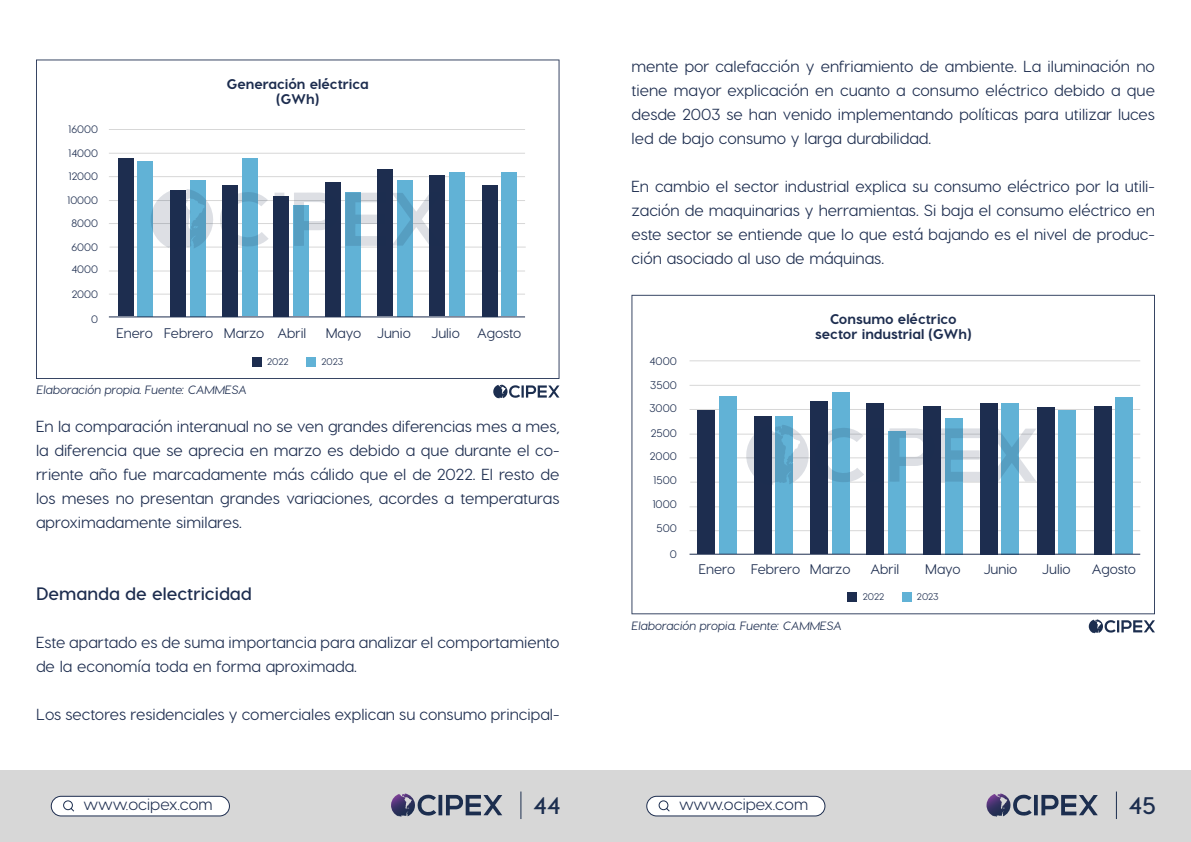
<style>
.page{position:relative;width:1191px;height:842px;background:#fff}
.page>*{position:absolute;margin:0;border:0;box-sizing:border-box;transform-origin:0 0}
.t1{font:700 24px "Visby CF";color:#1c2e4f}
.t2{font:700 18px "Visby CF";color:#1d2d4f}
.t3{font:500 16px/24px "Visby CF";color:#1d2d4f;text-align:justify}
.t4{font:16px "Visby CF";color:#1d2d4f}
.t5{font:800 14.1px/14.9px "Visby CF";color:#1d2d4f;text-align:center}
.t6{font:500 13.9px "Visby CF";color:#1d2d4f}
.t7{font:italic 500 12px "Visby CF";color:#1d2d4f}
.t8{font:500 11px/23.6px "Visby CF";color:#1d2d4f;text-align:justify}
.t9{font:500 10.8px/23.2px "Visby CF";color:#1d2d4f;text-align:justify}
.t10{font:500 9.7px "Visby CF";color:#1d2d4f}
</style>
<div class="page">
<div style="left:0;top:770px;width:595px;height:72px;background:#d7d7d7"></div>
<div style="left:595px;top:770px;width:596px;height:72px;background:#d7d7d7"></div>
<div style="left:51px;top:796px;width:178px;height:20px;background:#fff;border-radius:10px"></div>
<div style="left:51px;top:796px;width:179px;height:20px;border:1px solid #1d2d4f;border-radius:10px"></div>
<div style="left:647px;top:796px;width:178px;height:20px;background:#fff;border-radius:10px"></div>
<div style="left:646px;top:796px;width:179px;height:20px;border:1px solid #1d2d4f;border-radius:10px"></div>
<svg style="left:63px;top:800px;width:11px;height:12px"></svg>
<svg style="left:658px;top:800px;width:12px;height:12px"></svg>
<svg style="left:402px;top:794px;width:100px;height:22px"></svg>
<svg style="left:1013px;top:795px;width:84px;height:21px"></svg>
<svg style="left:997px;top:794px;width:10px;height:15px"></svg>
<svg style="left:520px;top:791px;width:1px;height:28px"></svg>
<svg style="left:1116px;top:791px;width:1px;height:28px"></svg>
<svg style="left:493px;top:385px;width:66px;height:13px"></svg>
<svg style="left:631px;top:295px;width:524px;height:319px"></svg>
<div style="left:697px;top:410px;width:17px;height:144px;background:#1d2d4f"></div>
<div style="left:719px;top:396px;width:17px;height:158px;background:#61b2d6"></div>
<div style="left:754px;top:416px;width:17px;height:138px;background:#1d2d4f"></div>
<div style="left:775px;top:416px;width:18px;height:138px;background:#61b2d6"></div>
<div style="left:866px;top:403px;width:17px;height:151px;background:#1d2d4f"></div>
<div style="left:888px;top:431px;width:17px;height:123px;background:#61b2d6"></div>
<div style="left:923px;top:406px;width:17px;height:148px;background:#1d2d4f"></div>
<div style="left:945px;top:418px;width:17px;height:136px;background:#61b2d6"></div>
<div style="left:980px;top:403px;width:17px;height:151px;background:#1d2d4f"></div>
<div style="left:1001px;top:403px;width:18px;height:151px;background:#61b2d6"></div>
<div style="left:1036px;top:407px;width:18px;height:147px;background:#1d2d4f"></div>
<div style="left:1058px;top:410px;width:17px;height:144px;background:#61b2d6"></div>
<div style="left:1094px;top:406px;width:17px;height:148px;background:#1d2d4f"></div>
<div style="left:1115px;top:398px;width:18px;height:156px;background:#61b2d6"></div>
<div style="left:810px;top:402px;width:18px;height:152px;background:#1d2d4f"></div>
<div style="left:832px;top:392px;width:17px;height:162px;background:#61b2d6"></div>
<div style="left:901px;top:592px;width:10px;height:10px;background:#61b2d6"></div>
<div style="left:847px;top:592px;width:10px;height:10px;background:#1d2d4f"></div>
<hr style="left:689px;top:554px;width:451px;height:1px;background:#1d2d4f">
<svg style="left:941px;top:428px;width:39px;height:54px"></svg>
<svg style="left:889px;top:428px;width:34px;height:54px"></svg>
<svg style="left:997px;top:429px;width:39px;height:52px"></svg>
<svg style="left:745px;top:425px;width:119px;height:60px"></svg>
<svg style="left:1088px;top:619px;width:67px;height:14px"></svg>
<svg style="left:36px;top:60px;width:523px;height:319px"></svg>
<div style="left:118px;top:158px;width:16px;height:158px;background:#1d2d4f"></div>
<div style="left:137px;top:161px;width:16px;height:155px;background:#61b2d6"></div>
<div style="left:170px;top:190px;width:16px;height:126px;background:#1d2d4f"></div>
<div style="left:189px;top:180px;width:16px;height:136px;background:#61b2d6"></div>
<div style="left:273px;top:196px;width:16px;height:120px;background:#1d2d4f"></div>
<div style="left:293px;top:206px;width:15px;height:110px;background:#61b2d6"></div>
<div style="left:325px;top:182px;width:16px;height:134px;background:#1d2d4f"></div>
<div style="left:345px;top:192px;width:16px;height:124px;background:#61b2d6"></div>
<div style="left:377px;top:169px;width:16px;height:147px;background:#1d2d4f"></div>
<div style="left:397px;top:180px;width:16px;height:136px;background:#61b2d6"></div>
<div style="left:429px;top:175px;width:16px;height:141px;background:#1d2d4f"></div>
<div style="left:449px;top:172px;width:16px;height:144px;background:#61b2d6"></div>
<div style="left:481px;top:185px;width:16px;height:131px;background:#1d2d4f"></div>
<div style="left:501px;top:172px;width:16px;height:144px;background:#61b2d6"></div>
<div style="left:222px;top:185px;width:16px;height:131px;background:#1d2d4f"></div>
<div style="left:241px;top:158px;width:16px;height:158px;background:#61b2d6"></div>
<div style="left:306px;top:357px;width:10px;height:9px;background:#61b2d6"></div>
<div style="left:252px;top:357px;width:10px;height:9px;background:#1d2d4f"></div>
<hr style="left:109px;top:316px;width:416px;height:1px;background:#1d2d4f">
<svg style="left:345px;top:193px;width:32px;height:53px"></svg>
<svg style="left:294px;top:193px;width:31px;height:53px"></svg>
<svg style="left:393px;top:193px;width:36px;height:53px"></svg>
<svg style="left:220px;top:192px;width:64px;height:55px"></svg>
<svg style="left:151px;top:189px;width:63px;height:61px"></svg>
<p class="t9" style="left:68px;top:117px;width:31px">16000</p>
<p class="t9" style="left:68px;top:141px;width:31px">14000</p>
<p class="t9" style="left:68px;top:164px;width:31px">12000</p>
<p class="t9" style="left:67px;top:188px;width:32px">10000</p>
<p class="t9" style="left:71px;top:211px;width:28px">8000<br>6000<br>4000</p>
<p class="t9" style="left:72px;top:282px;width:28px">2000</p>
<p class="t9" style="left:91px;top:307px;width:8px">0</p>
<p class="t5" style="left:227px;top:76px;width:143px">Generación eléctrica (GWh)</p>
<p class="t6" style="left:116px;top:325px;width:191px">Enero Febrero Marzo Abril</p>
<p class="t6" style="left:326px;top:325px;width:87px">Mayo Junio</p>
<p class="t6" style="left:431px;top:325px;width:92px">Julio Agosto</p>
<p class="t10" style="left:267px;top:356px;width:23px">2022</p>
<p class="t10" style="left:321px;top:356px;width:23px">2023</p>
<p class="t7" style="left:37px;top:383px;width:212px">Elaboración propia. Fuente: CAMMESA</p>
<p class="t3" style="left:36px;top:414px;width:525px">En la comparación interanual no se ven grandes diferencias mes a mes, la diferencia que se aprecia en marzo es debido a que durante el co&shy;rriente año fue marcadamente más cálido que el de 2022. El resto de los meses no presentan grandes variaciones, acordes a temperaturas aproximadamente similares.</p>
<p class="t2" style="left:36px;top:583px;width:217px">Demanda de electricidad</p>
<p class="t3" style="left:36px;top:630px;width:525px">Este apartado es de suma importancia para analizar el comportamiento de la economía toda en forma aproximada.</p>
<p class="t3" style="left:36px;top:702px;width:525px">Los sectores residenciales y comerciales explican su consumo principal-</p>
<p class="t3" style="left:631px;top:54px;width:525px">mente por calefacción y enfriamiento de ambiente. La iluminación no tiene mayor explicación en cuanto a consumo eléctrico debido a que desde 2003 se han venido implementando políticas para utilizar luces led de bajo consumo y larga durabilidad.</p>
<p class="t3" style="left:631px;top:174px;width:525px">En cambio el sector industrial explica su consumo eléctrico por la utili&shy;zación de maquinarias y herramientas. Si baja el consumo eléctrico en este sector se entiende que lo que está bajando es el nivel de produc&shy;ción asociado al uso de máquinas.</p>
<p class="t8" style="left:649px;top:349px;width:29px">4000</p>
<p class="t8" style="left:650px;top:373px;width:28px">3500</p>
<p class="t8" style="left:649px;top:397px;width:29px">3000</p>
<p class="t8" style="left:650px;top:421px;width:28px">2500</p>
<p class="t8" style="left:650px;top:445px;width:28px">2000<br>1500<br>1000</p>
<p class="t8" style="left:656px;top:517px;width:22px">500</p>
<p class="t8" style="left:669px;top:542px;width:9px">0</p>
<p class="t5" style="left:815px;top:312px;width:158px">Consumo eléctrico sector industrial (GWh)</p>
<p class="t6" style="left:699px;top:560px;width:153px">Enero Febrero Marzo</p>
<p class="t6" style="left:870px;top:560px;width:30px">Abril</p>
<p class="t6" style="left:925px;top:560px;width:37px">Mayo</p>
<p class="t6" style="left:983px;top:560px;width:36px">Junio</p>
<p class="t6" style="left:1041px;top:560px;width:30px">Julio</p>
<p class="t6" style="left:1091px;top:560px;width:46px">Agosto</p>
<p class="t10" style="left:862px;top:591px;width:23px">2022</p>
<p class="t10" style="left:917px;top:591px;width:23px">2023</p>
<p class="t7" style="left:631px;top:618px;width:212px">Elaboración propia. Fuente: CAMMESA</p>
<p class="t4" style="left:83px;top:792px;width:131px">www.ocipex.com</p>
<h1 class="t1" style="left:533px;top:791px;width:29px">44</h1>
<p class="t4" style="left:679px;top:792px;width:131px">www.ocipex.com</p>
<h1 class="t1" style="left:1128px;top:791px;width:29px">45</h1>
</div>
